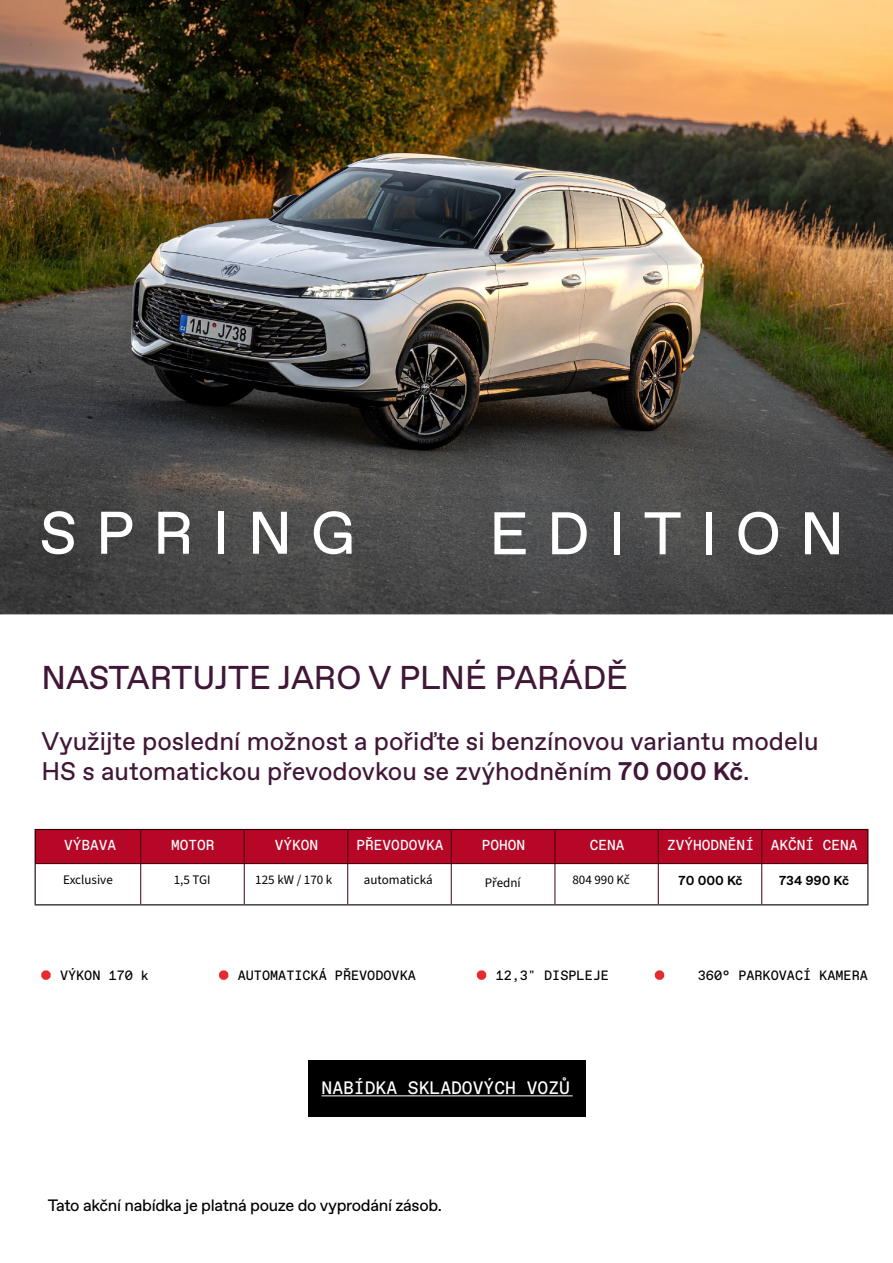
<style>
.page{position:relative;width:893px;height:1263px;background:#fff}
.page>*{position:absolute;margin:0;border:0;box-sizing:border-box;transform-origin:0 0}
.t1{font:60px "Favorit Std";letter-spacing:.31em;color:#fff}
.t2{font:33px "Favorit Std";color:#411737}
.t3{font:25.5px/30.6px "Favorit Std";color:#411737}
.t4{font:18px "ABC Favorit Mono";color:#fff}
.t5{font:16.5px "Favorit Std";letter-spacing:-.02em;color:#000}
.t6{font:14.4px "ABC Favorit Mono";color:#fff}
.t7{font:13.5px "ABC Favorit Mono";color:#000}
.t8{font:13.05px "Source Sans 3";color:#000}
.t9{font:700 13.05px "Favorit Std";color:#000}
.s1{font-weight:700}
</style>
<div class="page">
<img style="left:0;top:0;width:893px;height:614px">
<svg style="left:41px;top:970px;width:10px;height:10px"></svg>
<svg style="left:219px;top:970px;width:9px;height:10px"></svg>
<svg style="left:477px;top:970px;width:9px;height:10px"></svg>
<svg style="left:655px;top:970px;width:9px;height:10px"></svg>
<div style="left:762px;top:829px;width:106px;height:35px;background:#b60727"></div>
<div style="left:658px;top:829px;width:104px;height:35px;background:#b60727"></div>
<div style="left:555px;top:829px;width:103px;height:35px;background:#b60727"></div>
<div style="left:451px;top:829px;width:104px;height:35px;background:#b60727"></div>
<div style="left:348px;top:829px;width:103px;height:35px;background:#b60727"></div>
<div style="left:244px;top:829px;width:104px;height:35px;background:#b60727"></div>
<div style="left:141px;top:829px;width:103px;height:35px;background:#b60727"></div>
<div style="left:35px;top:829px;width:106px;height:35px;background:#b60727"></div>
<hr style="left:35px;top:829px;width:106px;height:1px;background:#310009">
<hr style="left:141px;top:829px;width:103px;height:1px;background:#310009">
<hr style="left:244px;top:829px;width:104px;height:1px;background:#310009">
<hr style="left:348px;top:829px;width:103px;height:1px;background:#310009">
<hr style="left:451px;top:829px;width:104px;height:1px;background:#310009">
<hr style="left:555px;top:829px;width:103px;height:1px;background:#310009">
<hr style="left:658px;top:829px;width:104px;height:1px;background:#310009">
<hr style="left:762px;top:829px;width:106px;height:1px;background:#310009">
<hr style="left:867px;top:830px;width:1px;height:34px;background:#250006">
<hr style="left:867px;top:864px;width:1px;height:40px;background:#250006">
<hr style="left:35px;top:904px;width:106px;height:1px;background:#000">
<hr style="left:141px;top:904px;width:103px;height:1px;background:#000">
<hr style="left:244px;top:904px;width:104px;height:1px;background:#000">
<hr style="left:348px;top:904px;width:103px;height:1px;background:#000">
<hr style="left:451px;top:904px;width:104px;height:1px;background:#000">
<hr style="left:555px;top:904px;width:103px;height:1px;background:#000">
<hr style="left:658px;top:904px;width:104px;height:1px;background:#000">
<hr style="left:762px;top:904px;width:106px;height:1px;background:#000">
<hr style="left:35px;top:830px;width:1px;height:34px;background:#190003">
<hr style="left:35px;top:864px;width:1px;height:40px;background:#190003">
<hr style="left:36px;top:863px;width:105px;height:1px;background:#42010c">
<hr style="left:141px;top:863px;width:103px;height:1px;background:#42010c">
<hr style="left:244px;top:863px;width:104px;height:1px;background:#42010c">
<hr style="left:348px;top:863px;width:103px;height:1px;background:#42010c">
<hr style="left:451px;top:863px;width:104px;height:1px;background:#42010c">
<hr style="left:555px;top:863px;width:103px;height:1px;background:#42010c">
<hr style="left:658px;top:863px;width:104px;height:1px;background:#42010c">
<hr style="left:762px;top:863px;width:105px;height:1px;background:#42010c">
<hr style="left:140px;top:830px;width:1px;height:33px;background:#3e000c">
<hr style="left:244px;top:830px;width:1px;height:33px;background:#3e000c">
<hr style="left:347px;top:830px;width:1px;height:33px;background:#3e000c">
<hr style="left:451px;top:830px;width:1px;height:33px;background:#3e000c">
<hr style="left:555px;top:830px;width:1px;height:33px;background:#3e000c">
<hr style="left:658px;top:830px;width:1px;height:33px;background:#3e000c">
<hr style="left:761px;top:830px;width:1px;height:33px;background:#3e000c">
<hr style="left:140px;top:864px;width:1px;height:40px;background:#3e000c">
<hr style="left:244px;top:864px;width:1px;height:40px;background:#3e000c">
<hr style="left:347px;top:864px;width:1px;height:40px;background:#3e000c">
<hr style="left:451px;top:864px;width:1px;height:40px;background:#3e000c">
<hr style="left:555px;top:864px;width:1px;height:40px;background:#3e000c">
<hr style="left:658px;top:864px;width:1px;height:40px;background:#3e000c">
<hr style="left:761px;top:864px;width:1px;height:40px;background:#3e000c">
<div style="left:308px;top:1060px;width:277px;height:56px;background:#000"></div>
<hr style="left:322px;top:1095px;width:251px;height:1px;background:#fff">
<h1 class="t1" style="left:40px;top:493px;width:317px">SPRING</h1>
<h1 class="t1" style="left:489px;top:493px;width:357px">EDITION</h1>
<p class="t2" style="left:41px;top:655px;width:588px">NASTARTUJTE JARO V PLNÉ PARÁDĚ</p>
<p class="t3" style="left:41px;top:725px;width:779px">Využijte poslední možnost a pořiďte si benzínovou variantu modelu<br>HS s automatickou převodovkou se zvýhodněním <span class="s1">70 000 Kč</span>.</p>
<p class="t6" style="left:64px;top:836px;width:54px">VÝBAVA</p>
<p class="t6" style="left:171px;top:836px;width:45px">MOTOR</p>
<p class="t6" style="left:275px;top:836px;width:45px">VÝKON</p>
<p class="t6" style="left:357px;top:836px;width:88px">PŘEVODOVKA</p>
<p class="t6" style="left:482px;top:836px;width:45px">POHON</p>
<p class="t6" style="left:590px;top:836px;width:36px">CENA</p>
<p class="t6" style="left:667px;top:836px;width:192px">ZVÝHODNĚNÍ AKČNÍ CENA</p>
<p class="t8" style="left:63px;top:872px;width:51px">Exclusive</p>
<p class="t8" style="left:174px;top:872px;width:38px">1,5 TGI</p>
<p class="t8" style="left:255px;top:872px;width:79px">125 kW / 170 k</p>
<p class="t8" style="left:364px;top:872px;width:70px">automatická</p>
<p class="t8" style="left:485px;top:875px;width:37px">Přední</p>
<p class="t8" style="left:572px;top:872px;width:59px">804 990 Kč</p>
<p class="t9" style="left:679px;top:872px;width:65px">70 000 Kč</p>
<p class="t9" style="left:779px;top:872px;width:72px">734 990 Kč</p>
<p class="t7" style="left:60px;top:966px;width:91px">VÝKON 170 k</p>
<p class="t7" style="left:238px;top:966px;width:180px">AUTOMATICKÁ PŘEVODOVKA</p>
<p class="t7" style="left:496px;top:966px;width:115px">12,3" DISPLEJE</p>
<p class="t7" style="left:698px;top:966px;width:172px">360° PARKOVACÍ KAMERA</p>
<p class="t4" style="left:322px;top:1075px;width:250px">NABÍDKA SKLADOVÝCH VOZŮ</p>
<p class="t5" style="left:48px;top:1194px;width:396px">Tato akční nabídka je platná pouze do vyprodání zásob.</p>
</div>
